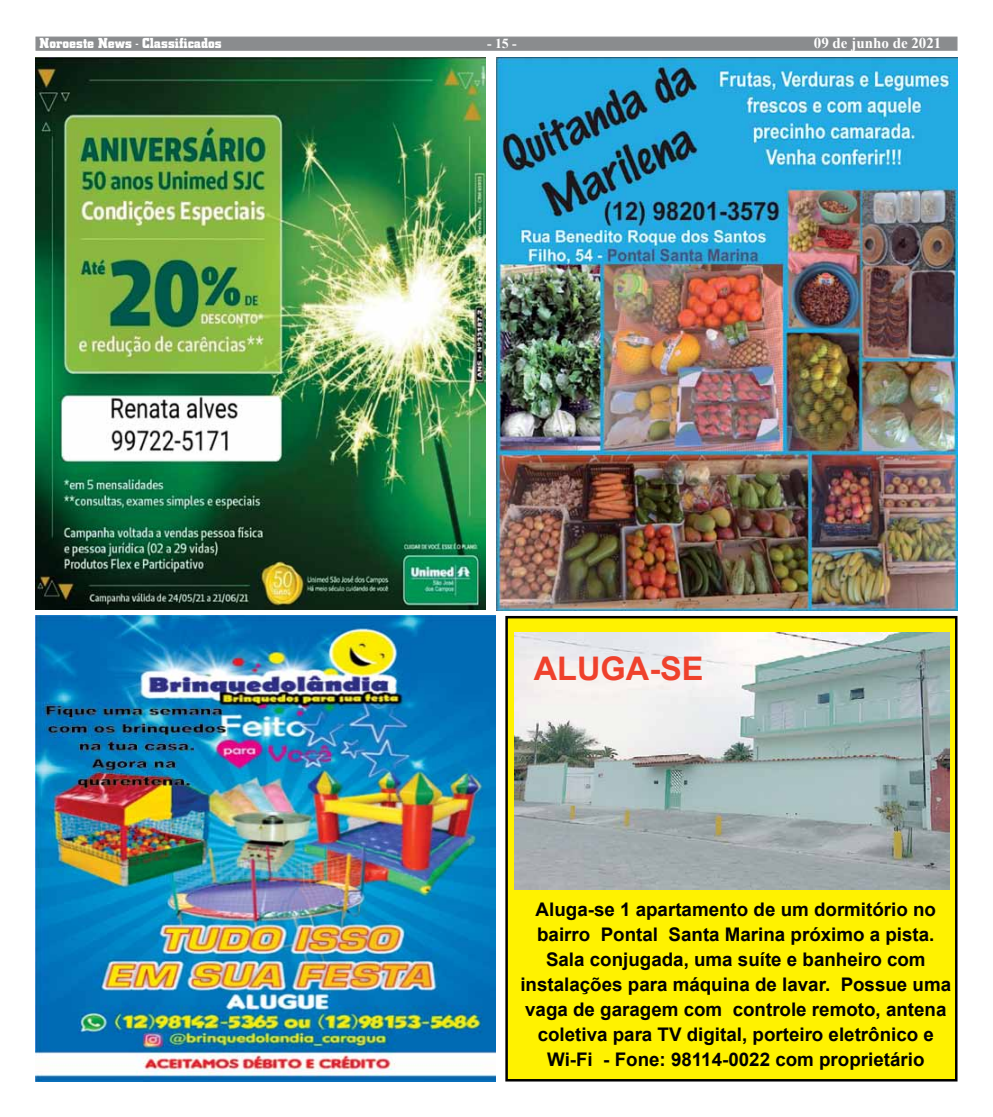
<style>
.page{position:relative;width:993px;height:1117px;background:#fff}
.page>*{position:absolute;margin:0;border:0;box-sizing:border-box;transform-origin:0 0}
.t1{font:700 32.5px "Arial";color:#ef412c}
.t2{font:700 18.75px/25px "Arial";color:#000;text-align:center}
.t3{font:700 15px "City D";color:#fff}
.t4{font:700 15px "Times New Roman";color:#fff}
.t5{font:italic 700 15px "Times New Roman";color:#fff}
.t6{font:700 13.75px "Times New Roman";color:#fff}
</style>
<div class="page">
<div style="left:35px;top:37px;width:922px;height:14px;background:#8a8c8e;border:1px solid #8a8c8e"></div>
<img style="left:35px;top:615px;width:460px;height:466px">
<div style="left:506px;top:617px;width:449px;height:462px;background:#fff200"></div>
<div style="left:505px;top:615px;width:452px;height:466px;border:2px solid #000"></div>
<img style="left:514px;top:632px;width:434px;height:256px">
<img style="left:36px;top:57px;width:449px;height:552px">
<img style="left:496px;top:57px;width:461px;height:553px">
<p class="t6" style="left:487px;top:34px;width:31px">- 15 -</p>
<p class="t4" style="left:813px;top:32px;width:129px">09 de junho de 2021</p>
<p class="t3" style="left:40px;top:34px;width:184px">Noroeste News - Classificados</p>
<p class="t5" style="left:473px;top:32px;width:34px">- 10 -</p>
<h1 class="t1" style="left:533px;top:645px;width:171px">ALUGA-SE</h1>
<p class="t2" style="left:520px;top:896px;width:432px">Aluga-se 1 apartamento de um dormitório no bairro Pontal Santa Marina próximo a pista.<br>Sala conjugada, uma suíte e banheiro com instalações para máquina de lavar. Possue uma vaga de garagem com controle remoto, antena coletiva para TV digital, porteiro eletrônico e Wi-Fi - Fone: 98114-0022 com proprietário</p>
</div>
